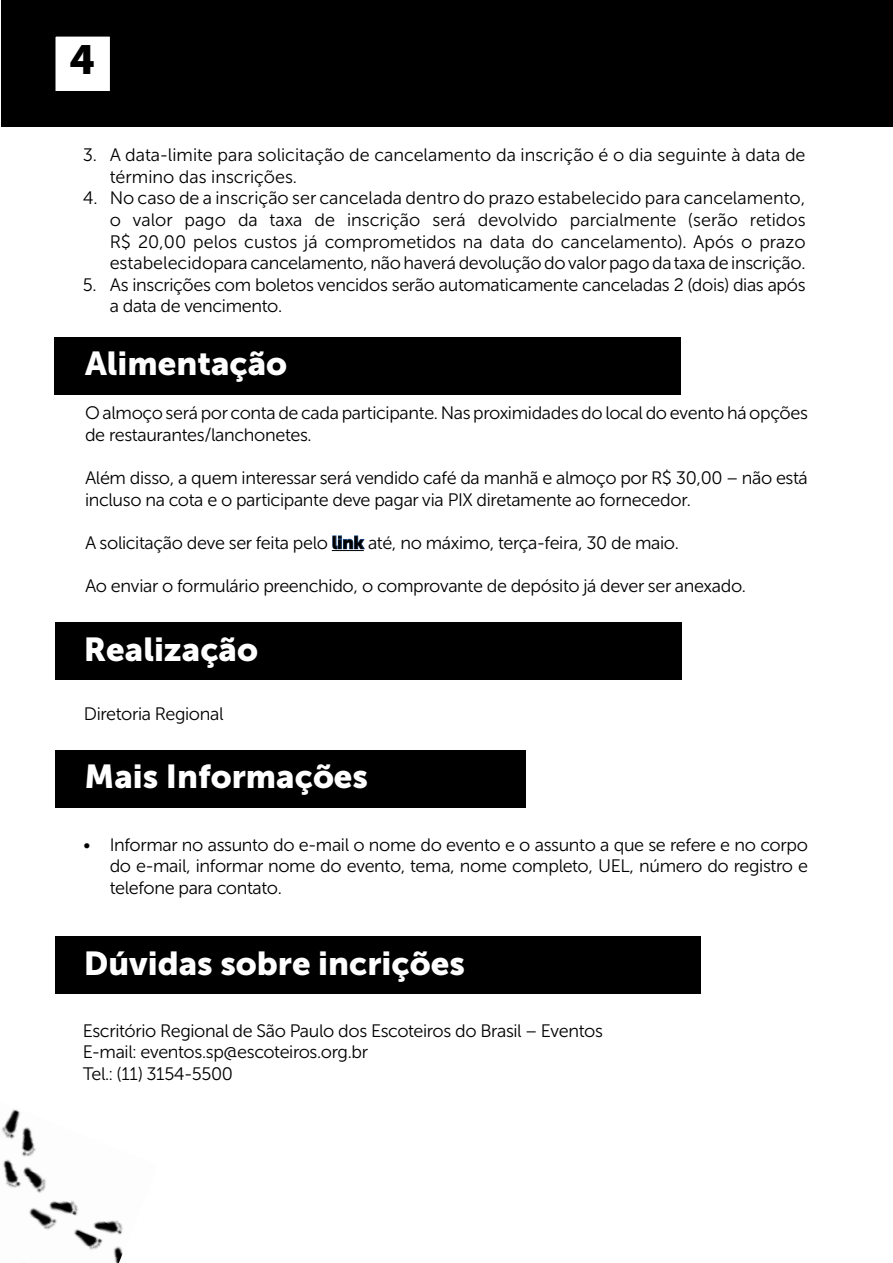
<style>
.page{position:relative;width:893px;height:1263px;background:#fff}
.page>*{position:absolute;margin:0;border:0;box-sizing:border-box;transform-origin:0 0}
.t1{font:40.5px "Museo Sans 900";color:#000}
.t2{font:33px "Museo Sans 900";color:#fff}
.t3{font:18px/21.6px "Museo Sans Cyrl 300";letter-spacing:-.02em;color:#000}
.t4{font:18px/21.6px "Museo Sans Cyrl 300";color:#000}
.s1{font-family:"Museo Sans 900";color:#275b9b}
</style>
<div class="page">
<div style="left:2px;top:0;width:891px;height:126px;background:#000"></div>
<div style="left:55px;top:36px;width:56px;height:56px;background:#fff"></div>
<div style="left:54px;top:35px;width:57px;height:57px;border:2px solid #000"></div>
<img style="left:1px;top:1109px;width:122px;height:154px">
<div style="left:55px;top:622px;width:627px;height:58px;background:#000"></div>
<div style="left:54px;top:337px;width:626px;height:58px;background:#000"></div>
<hr style="left:332px;top:550px;width:32px;height:1px;background:#000">
<div style="left:55px;top:750px;width:471px;height:57px;background:#000"></div>
<div style="left:55px;top:936px;width:646px;height:57px;background:#000"></div>
<h1 class="t1" style="left:70px;top:37px;width:28px">4</h1>
<p class="t4" style="left:110px;top:144px;width:697px;text-indent:-27px">3. A data-limite para solicitação de cancelamento da inscrição é o dia seguinte à data de término das inscrições.</p>
<p class="t3" style="left:110px;top:188px;width:697px;text-align:justify;text-indent:-27px">4. No caso de a inscrição ser cancelada dentro do prazo estabelecido para cancelamento, o valor pago da taxa de inscrição será devolvido parcialmente (serão retidos R$ 20,00 pelos custos já comprometidos na data do cancelamento). Após o prazo estabelecidopara cancelamento, não haverá devolução do valor pago da taxa de inscrição.</p>
<p class="t3" style="left:110px;top:274px;width:697px;text-indent:-27px">5. As inscrições com boletos vencidos serão automaticamente canceladas 2 (dois) dias após a data de vencimento.</p>
<h2 class="t2" style="left:85px;top:345px;width:204px">Alimentação</h2>
<p class="t3" style="left:85px;top:402px;width:724px">O almoço será por conta de cada participante. Nas proximidades do local do evento há opções de restaurantes/lanchonetes.</p>
<p class="t3" style="left:85px;top:467px;width:724px">Além disso, a quem interessar será vendido café da manhã e almoço por R$ 30,00 – não está incluso na cota e o participante deve pagar via PIX diretamente ao fornecedor.</p>
<p class="t3" style="left:85px;top:532px;width:595px">A solicitação deve ser feita pelo <span class="s1">link</span> até, no máximo, terça-feira, 30 de maio.</p>
<p class="t3" style="left:85px;top:575px;width:662px">Ao enviar o formulário preenchido, o comprovante de depósito já dever ser anexado.</p>
<h2 class="t2" style="left:84px;top:631px;width:176px">Realização</h2>
<p class="t3" style="left:84px;top:703px;width:141px">Diretoria Regional</p>
<h2 class="t2" style="left:85px;top:758px;width:285px">Mais Informações</h2>
<p class="t3" style="left:110px;top:834px;width:700px;text-align:justify;text-indent:-27px">• Informar no assunto do e-mail o nome do evento e o assunto a que se refere e no corpo do e-mail, informar nome do evento, tema, nome completo, UEL, número do registro e telefone para contato.</p>
<h2 class="t2" style="left:84px;top:945px;width:382px">Dúvidas sobre incrições</h2>
<p class="t3" style="left:83px;top:1020px;width:522px">Escritório Regional de São Paulo dos Escoteiros do Brasil – Eventos<br>E-mail: eventos.sp@escoteiros.org.br<br>Tel.: (11) 3154-5500</p>
</div>
